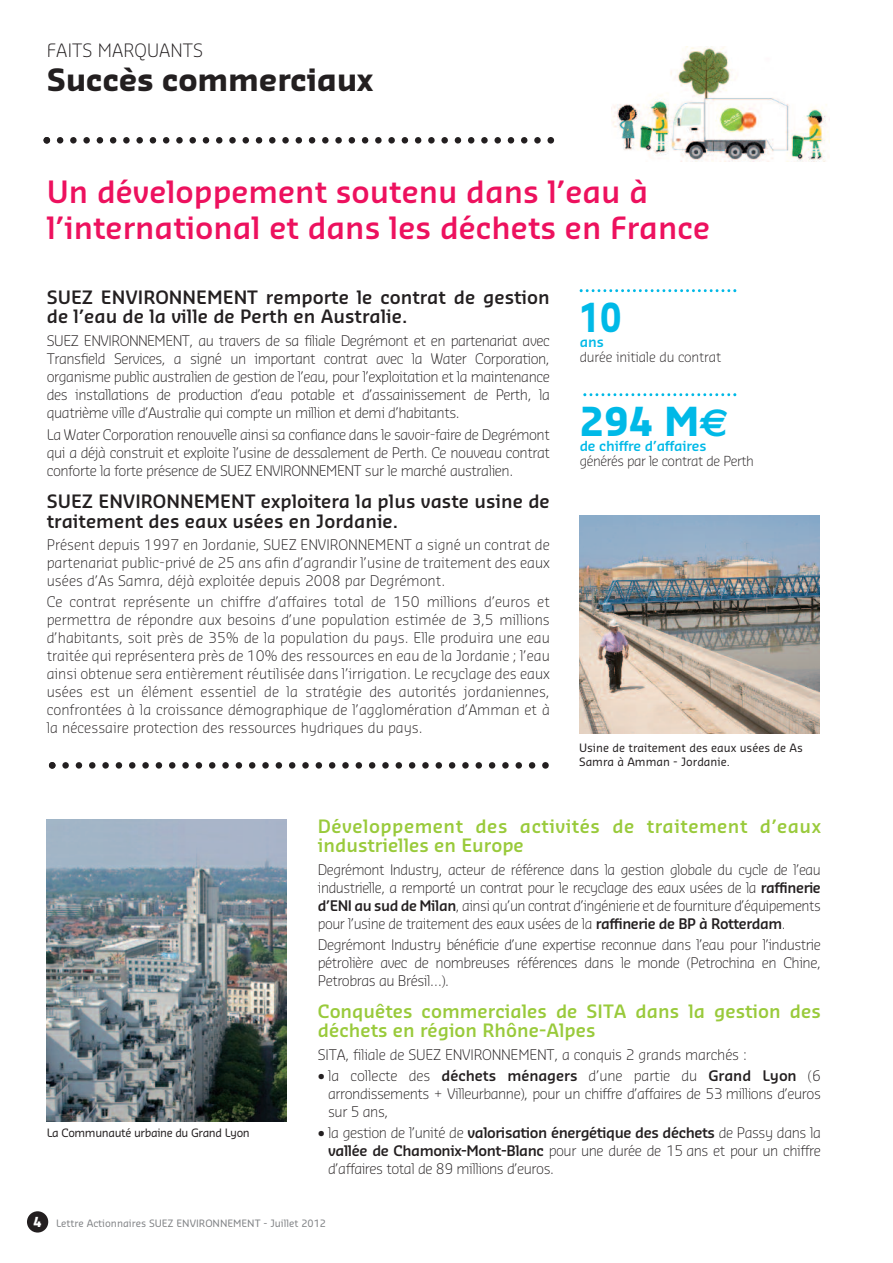
<style>
.page{position:relative;width:893px;height:1263px;background:#fff}
.page>*{position:absolute;margin:0;border:0;box-sizing:border-box;transform-origin:0 0}
.t1{font:700 39px "Sansa Pro";color:#00b9e7}
.t2{font:700 39px "Sansa Pro";color:#00b9e7;scale:.85 1}
.t3{font:600 30px/36px "Sansa Pro";color:#ed115e}
.t4{font:700 30px "Sansa Pro";letter-spacing:-.005em;color:#231f20}
.t5{font:600 18px/19.5px "Sansa Pro";color:#231f20}
.t6{font:600 18px/19.5px "Sansa Pro";color:#99ca3b}
.t7{font:600 18px/19.5px "Sansa Pro";letter-spacing:.025em;color:#99ca3b}
.t8{font:300 18px "Sansa Pro";letter-spacing:.005em;color:#231f20}
.t9{font:300 14.25px/18px "Sansa Pro";letter-spacing:-.03em;color:#231f20;text-align:justify}
.t10{font:300 13.5px "Sansa Pro";letter-spacing:-.03em;color:#231f20}
.t11{font:600 13.5px "Sansa Pro";letter-spacing:-.015em;color:#00b9e7}
.t12{font:11.25px/13.5px "Sansa Pro";color:#231f20}
.t13{font:11.25px "Sansa Pro";letter-spacing:-.03em;color:#231f20}
.t14{font:9.9px "Sansa Pro";color:#808285}
.s1{font-family:"Euro Sans"}
.s2{font-weight:600}
.s3{font-weight:700;font-size:13.5px;color:#fff}
</style>
<div class="page">
<svg style="left:43px;top:137px;width:511px;height:7px"></svg>
<div style="left:27px;top:1211px;width:21px;height:21px;background:#231f20;border-radius:50%"></div>
<img style="left:47px;top:820px;width:239px;height:301px">
<svg style="left:49px;top:762px;width:500px;height:7px"></svg>
<img style="left:612px;top:47px;width:218px;height:115px">
<img style="left:579px;top:516px;width:240px;height:218px">
<svg style="left:583px;top:393px;width:153px;height:3px"></svg>
<svg style="left:580px;top:289px;width:156px;height:3px"></svg>
<p class="t8" style="left:47px;top:44px;width:158px">FAITS MARQUANTS</p>
<h2 class="t4" style="left:47px;top:68px;width:328px">Succès commerciaux</h2>
<h2 class="t3" style="left:47px;top:177px;width:665px">Un développement soutenu dans l’eau à l’international et dans les déchets en France</h2>
<p class="t5" style="left:47px;top:289px;width:505px">SUEZ ENVIRONNEMENT remporte le contrat de gestion de l’eau de la ville de Perth en Australie.</p>
<p class="t9" style="left:47px;top:333px;width:505px">SUEZ ENVIRONNEMENT, au travers de sa filiale Degrémont et en partenariat avec Transfield Services, a signé un important contrat avec la Water Corporation, organisme public australien de gestion de l’eau, pour l’exploitation et la maintenance des installations de production d’eau potable et d’assainissement de Perth, la quatrième ville d’Australie qui compte un million et demi d’habitants.</p>
<p class="t9" style="left:47px;top:427px;width:505px">La Water Corporation renouvelle ainsi sa confiance dans le savoir-faire de Degrémont qui a déjà construit et exploite l’usine de dessalement de Perth. Ce nouveau contrat conforte la forte présence de SUEZ ENVIRONNEMENT sur le marché australien.</p>
<p class="t5" style="left:47px;top:493px;width:505px">SUEZ ENVIRONNEMENT exploitera la plus vaste usine de traitement des eaux usées en Jordanie.</p>
<p class="t9" style="left:47px;top:537px;width:505px">Présent depuis 1997 en Jordanie, SUEZ ENVIRONNEMENT a signé un contrat de partenariat public-privé de 25 ans afin d’agrandir l’usine de traitement des eaux usées d’As Samra, déjà exploitée depuis 2008 par Degrémont.</p>
<p class="t9" style="left:47px;top:594px;width:505px">Ce contrat représente un chiffre d’affaires total de 150 millions d’euros et permettra de répondre aux besoins d’une population estimée de 3,5 millions d’habitants, soit près de 35% de la population du pays. Elle produira une eau traitée qui représentera près de 10% des ressources en eau de la Jordanie ; l’eau ainsi obtenue sera entièrement réutilisée dans l’irrigation. Le recyclage des eaux usées est un élément essentiel de la stratégie des autorités jordaniennes, confrontées à la croissance démographique de l’agglomération d’Amman et à la nécessaire protection des ressources hydriques du pays.</p>
<h1 class="t2" style="left:580px;top:303px;width:50px">10</h1>
<p class="t11" style="left:580px;top:337px;width:26px">ans</p>
<p class="t10" style="left:580px;top:352px;width:143px">durée initiale du contrat</p>
<h1 class="t1" style="left:580px;top:407px;width:151px">294 M<span class="s1">€</span></h1>
<p class="t11" style="left:580px;top:441px;width:128px">de chiffre d’affaires</p>
<p class="t10" style="left:580px;top:456px;width:176px">générés par le contrat de Perth</p>
<p class="t12" style="left:579px;top:742px;width:225px">Usine de traitement des eaux usées de As<br>Samra à Amman - Jordanie.</p>
<p class="t13" style="left:47px;top:1128px;width:205px">La Communauté urbaine du Grand Lyon</p>
<p class="t7" style="left:318px;top:818px;width:505px">Développement des activités de traitement d’eaux industrielles en Europe</p>
<p class="t9" style="left:318px;top:862px;width:505px">Degrémont Industry, acteur de référence dans la gestion globale du cycle de l’eau industrielle, a remporté un contrat pour le recyclage des eaux usées de la <span class="s2">raffinerie d’ENI au sud de Milan</span>, ainsi qu’un contrat d’ingénierie et de fourniture d’équipements pour l’usine de traitement des eaux usées de la <span class="s2">raffinerie de BP à Rotterdam</span>.</p>
<p class="t9" style="left:318px;top:937px;width:505px">Degrémont Industry bénéficie d’une expertise reconnue dans l’eau pour l’industrie pétrolière avec de nombreuses références dans le monde (Petrochina en Chine, Petrobras au Brésil…).</p>
<p class="t6" style="left:318px;top:1003px;width:505px">Conquêtes commerciales de SITA dans la gestion des déchets en région Rhône-Alpes</p>
<p class="t9" style="left:318px;top:1047px;width:430px">SITA, filiale de SUEZ ENVIRONNEMENT, a conquis 2 grands marchés :</p>
<p class="t9" style="left:328px;top:1068px;width:494px;text-indent:-10px">• la collecte des <span class="s2">déchets ménagers</span> d’une partie du <span class="s2">Grand Lyon</span> (6 arrondissements + Villeurbanne), pour un chiffre d’affaires de 53 millions d’euros sur 5 ans,</p>
<p class="t9" style="left:328px;top:1125px;width:494px;text-indent:-10px">• la gestion de l’unité de <span class="s2">valorisation énergétique des déchets</span> de Passy dans la <span class="s2">vallée de Chamonix-Mont-Blanc</span> pour une durée de 15 ans et pour un chiffre d’affaires total de 89 millions d’euros.</p>
<p class="t14" style="left:33px;top:1219px;width:294px"><span class="s3">4</span> Lettre Actionnaires SUEZ ENVIRONNEMENT - Juillet 2012</p>
</div>
